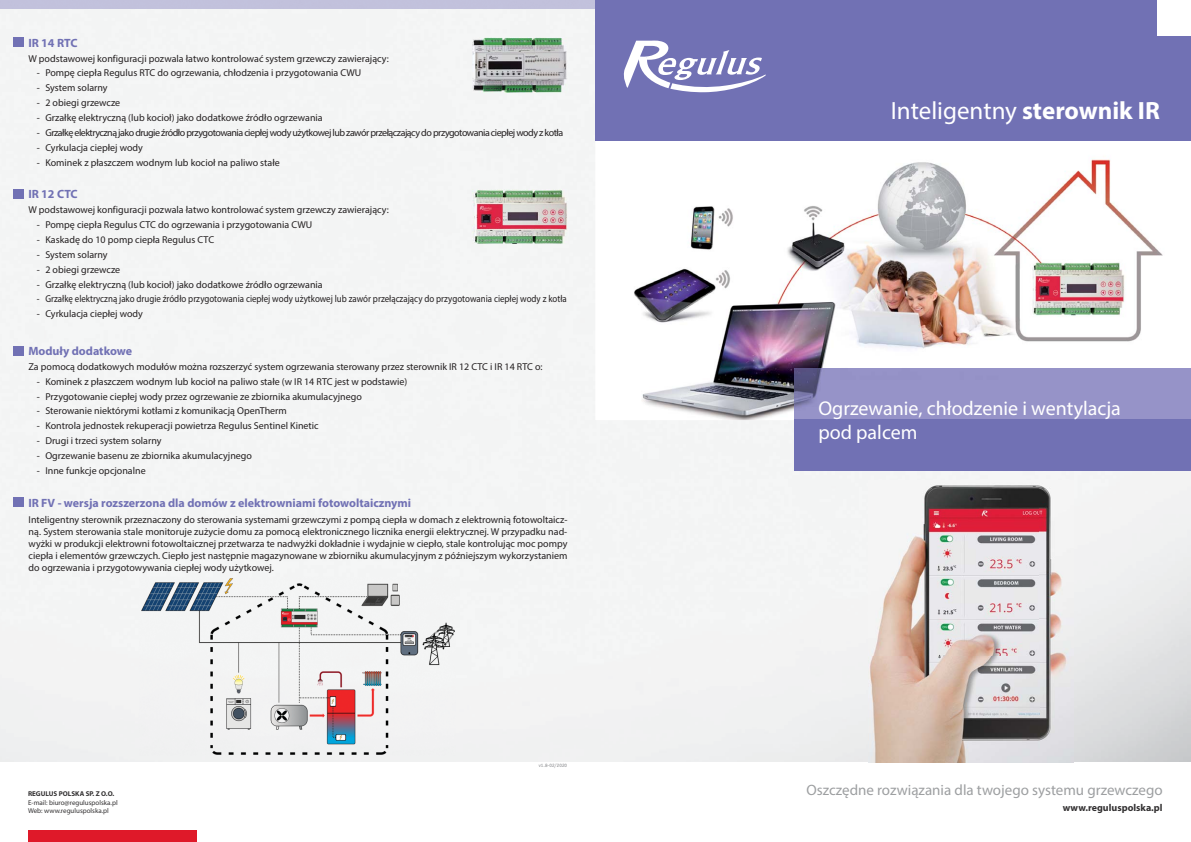
<style>
.page{position:relative;width:1191px;height:842px;background:#fff}
.page>*{position:absolute;margin:0;border:0;box-sizing:border-box;transform-origin:0 0}
.t1{font:25px "Myriad Pro";color:#fff}
.t2{font:20px/24px "Myriad Pro";color:#fff}
.t3{font:15px "Myriad Pro";color:#9d9fa1}
.t4{font:700 12px "Myriad Pro";color:#7171b4}
.t5{font:10px/12px "Myriad Pro";color:#231f20;text-align:justify}
.t6{font:10px "Myriad Pro";letter-spacing:-.05em;color:#231f20}
.t7{font:10px "Myriad Pro";color:#231f20;scale:.89 1}
.t8{font:700 10px "Myriad Pro";color:#323031}
.t9{font:7px/8.4px "Myriad Pro";color:#323031}
.t10{font:700 7px "Myriad Pro";color:#323031}
.t11{font:5px "Officina Sans ITC Pro";letter-spacing:.015em;color:#808285}
.s1{font-weight:700}
</style>
<div class="page">
<img style="left:595px;top:140px;width:596px;height:280px">
<div style="left:0;top:0;width:595px;height:9px;background:#c2c1dc"></div>
<div style="left:595px;top:0;width:596px;height:140px;background:#7171b4"></div>
<div style="left:1157px;top:0;width:34px;height:35px;background:#fff"></div>
<svg style="left:623px;top:41px;width:142px;height:51px"></svg>
<div style="left:28px;top:831px;width:169px;height:11px;background:#df1929"></div>
<div style="left:13px;top:37px;width:11px;height:10px;background:#7171b4"></div>
<div style="left:13px;top:189px;width:11px;height:10px;background:#7171b4"></div>
<div style="left:13px;top:346px;width:11px;height:10px;background:#7171b4"></div>
<div style="left:13px;top:497px;width:11px;height:10px;background:#7171b4"></div>
<div style="left:794px;top:369px;width:397px;height:51px;background:#9693c8"></div>
<div style="left:794px;top:420px;width:397px;height:51px;background:#7171b4"></div>
<img style="left:472px;top:38px;width:95px;height:54px">
<img style="left:472px;top:189px;width:95px;height:55px">
<img style="left:868px;top:480px;width:205px;height:282px">
<img style="left:139px;top:577px;width:317px;height:178px">
<p class="t4" style="left:28px;top:38px;width:51px">IR 14 RTC</p>
<p class="t5" style="left:28px;top:53px;width:362px">W podstawowej konfiguracji pozwala łatwo kontrolować system grzewczy zawierający:</p>
<p class="t5" style="left:37px;top:68px;width:326px">- Pompę ciepła Regulus RTC do ogrzewania, chłodzenia i przygotowania CWU</p>
<p class="t5" style="left:37px;top:83px;width:72px">- System solarny</p>
<p class="t5" style="left:37px;top:98px;width:85px">- 2 obiegi grzewcze</p>
<p class="t5" style="left:37px;top:113px;width:287px">- Grzałkę elektryczną (lub kocioł) jako dodatkowe źródło ogrzewania</p>
<p class="t6" style="left:37px;top:129px;width:528px">- Grzałkę elektryczną jako drugie źródło przygotowania ciepłej wody użytkowej lub zawór przełączający do przygotowania ciepłej wody z kotła</p>
<p class="t5" style="left:37px;top:142px;width:107px">- Cyrkulacja ciepłej wody</p>
<p class="t5" style="left:37px;top:157px;width:244px">- Kominek z płaszczem wodnym lub kocioł na paliwo stałe</p>
<p class="t5" style="left:28px;top:205px;width:362px">W podstawowej konfiguracji pozwala łatwo kontrolować system grzewczy zawierający:</p>
<p class="t5" style="left:37px;top:220px;width:277px">- Pompę ciepła Regulus CTC do ogrzewania i przygotowania CWU</p>
<p class="t5" style="left:37px;top:235px;width:179px">- Kaskadę do 10 pomp ciepła Regulus CTC</p>
<p class="t5" style="left:37px;top:249px;width:72px">- System solarny</p>
<p class="t5" style="left:37px;top:264px;width:85px">- 2 obiegi grzewcze</p>
<p class="t5" style="left:37px;top:279px;width:287px">- Grzałkę elektryczną (lub kocioł) jako dodatkowe źródło ogrzewania</p>
<p class="t7" style="left:37px;top:295px;width:597px">- Grzałkę elektryczną jako drugie źródło przygotowania ciepłej wody użytkowej lub zawór przełączający do przygotowania ciepłej wody z kotła</p>
<p class="t5" style="left:37px;top:309px;width:107px">- Cyrkulacja ciepłej wody</p>
<p class="t4" style="left:28px;top:190px;width:51px">IR 12 CTC</p>
<p class="t4" style="left:28px;top:346px;width:105px">Moduły dodatkowe</p>
<p class="t5" style="left:28px;top:362px;width:516px">Za pomocą dodatkowych modułów można rozszerzyć system ogrzewania sterowany przez sterownik IR 12 CTC i IR 14 RTC o:</p>
<p class="t5" style="left:37px;top:376px;width:372px">- Kominek z płaszczem wodnym lub kocioł na paliwo stałe (w IR 14 RTC jest w podstawie)</p>
<p class="t5" style="left:37px;top:391px;width:326px">- Przygotowanie ciepłej wody przez ogrzewanie ze zbiornika akumulacyjnego</p>
<p class="t5" style="left:37px;top:406px;width:251px">- Sterowanie niektórymi kotłami z komunikacją OpenTherm</p>
<p class="t5" style="left:37px;top:421px;width:283px">- Kontrola jednostek rekuperacji powietrza Regulus Sentinel Kinetic</p>
<p class="t5" style="left:37px;top:436px;width:126px">- Drugi i trzeci system solarny</p>
<p class="t5" style="left:37px;top:451px;width:217px">- Ogrzewanie basenu ze zbiornika akumulacyjnego</p>
<p class="t5" style="left:37px;top:465px;width:110px">- Inne funkcje opcjonalne</p>
<p class="t4" style="left:28px;top:498px;width:384px">IR FV - wersja rozszerzona dla domów z elektrowniami fotowoltaicznymi</p>
<p class="t5" style="left:29px;top:515px;width:540px">Inteligentny sterownik przeznaczony do sterowania systemami grzewczymi z pompą ciepła w domach z elektrownią fotowoltaicz&shy;ną. System sterowania stale monitoruje zużycie domu za pomocą elektronicznego licznika energii elektrycznej. W przypadku nad&shy;wyżki w produkcji elektrowni fotowoltaicznej przetwarza te nadwyżki dokładnie i wydajnie w ciepło, stale kontrolując moc pompy ciepła i elementów grzewczych. Ciepło jest następnie magazynowane w zbiorniku akumulacyjnym z późniejszym wykorzystaniem do ogrzewania i przygotowywania ciepłej wody użytkowej.</p>
<p class="t11" style="left:539px;top:764px;width:30px">v1.8-02/2020</p>
<h1 class="t1" style="left:890px;top:101px;width:270px">Inteligentny <span class="s1">sterownik IR</span></h1>
<h2 class="t2" style="left:818px;top:399px;width:304px">Ogrzewanie, chłodzenie i wentylacja pod palcem</h2>
<h3 class="t3" style="left:806px;top:784px;width:357px">Oszczędne rozwiązania dla twojego systemu grzewczego</h3>
<p class="t10" style="left:28px;top:791px;width:88px">REGULUS POLSKA SP. Z O.O.</p>
<p class="t9" style="left:28px;top:799px;width:91px">E-mail: biuro@reguluspolska.pl<br>Web: www.reguluspolska.pl</p>
<p class="t8" style="left:1062px;top:804px;width:101px">www.reguluspolska.pl</p>
</div>
